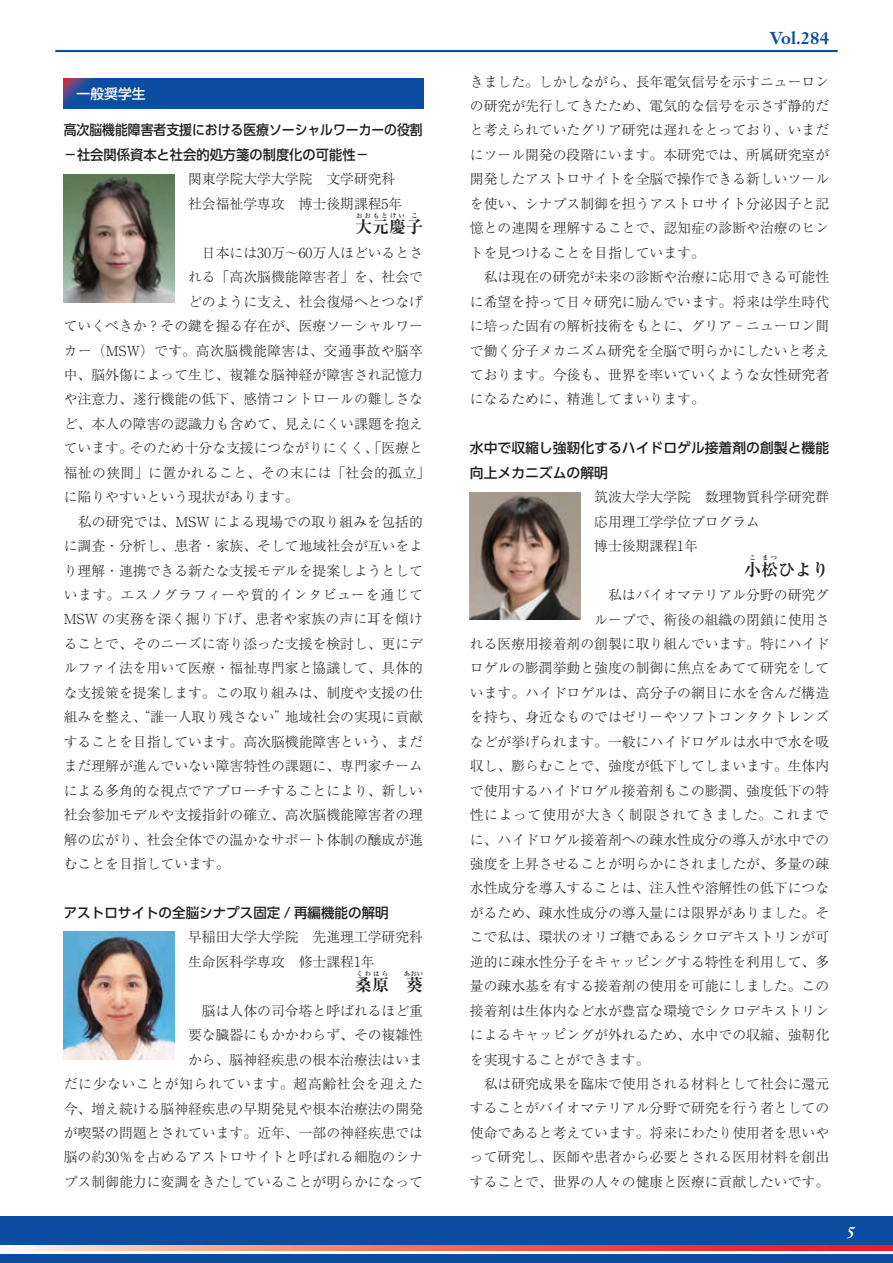
<style>
.page{position:relative;width:893px;height:1263px;background:#fff}
.page>*{position:absolute;margin:0;border:0;box-sizing:border-box;transform-origin:0 0}
.t1{font:700 16.95px "Ryumin Pro";color:#231f20}
.t2{font:700 16.95px "Janson Text LT Std";color:#0d4da1}
.t3{font:italic 700 15.9px "Janson Text LT Std";color:#fff}
.t4{font:300 13.8px/24.5px "Ryumin Pro";color:#231f20}
.t5{font:500 13.8px/24.5px "UD Shin Go Pro";color:#231f20}
.t6{font:500 13.8px/24.5px "UD Shin Go Pro";color:#231f20;scale:.93 1}
.t7{font:300 13.8px "Ryumin Pro";letter-spacing:.035em;color:#231f20}
.t8{font:300 13.8px "Ryumin Pro";letter-spacing:.03em;color:#231f20}
.t9{font:300 13.8px "Ryumin Pro";letter-spacing:.05em;color:#231f20}
.t10{font:300 13.8px "Ryumin Pro";letter-spacing:.045em;color:#231f20}
.t11{font:500 13.8px "UD Shin Go Pro";color:#fff}
.t12{font:700 6.45px "Ryumin Pro";letter-spacing:.335em;color:#231f20}
</style>
<div class="page">
<div style="left:0;top:1216px;width:893px;height:30px;background:#0d4da1"></div>
<svg style="left:18px;top:1246px;width:875px;height:4px;background:#f36f67"></svg>
<div style="left:0;top:1254px;width:893px;height:9px;background:#0d4da1"></div>
<hr style="left:55px;top:50px;width:783px;height:2px;background:#0d4da1">
<div style="left:64px;top:79px;width:359px;height:29px;background:#0d4da1"></div>
<img style="left:64px;top:175px;width:110px;height:127px">
<img style="left:64px;top:931px;width:110px;height:128px">
<img style="left:470px;top:492px;width:110px;height:128px">
<p class="t11" style="left:77px;top:82px;width:71px">一般奨学生</p>
<p class="t6" style="left:64px;top:118px;width:388px">高次脳機能障害者支援における医療ソーシャルワーカーの役割－社会関係資本と社会的処方箋の制度化の可能性－</p>
<p class="t4" style="left:188px;top:166px;width:223px">関東学院大学大学院　文学研究科　社会福祉学専攻　博士後期課程5年</p>
<p class="t1" style="left:355px;top:214px;width:70px">大元慶子</p>
<p class="t12" style="left:356px;top:210px;width:50px">おおもとけい</p>
<p class="t12" style="left:411px;top:210px;width:8px">こ</p>
<p class="t4" style="left:188px;top:239px;width:236px">　日本には30万～60万人ほどいるとさ</p>
<p class="t4" style="left:188px;top:264px;width:236px">れる「高次脳機能障害者」を、社会で</p>
<p class="t4" style="left:188px;top:288px;width:236px">どのように支え、社会復帰へとつなげ</p>
<p class="t4" style="left:64px;top:313px;width:361px">ていくべきか？その鍵を握る存在が、医療ソーシャルワー</p>
<p class="t7" style="left:64px;top:339px;width:361px">カー（MSW）です。高次脳機能障害は、交通事故や脳卒</p>
<p class="t4" style="left:64px;top:361px;width:361px">中、脳外傷によって生じ、複雑な脳神経が障害され記憶力</p>
<p class="t4" style="left:64px;top:386px;width:361px">や注意力、遂行機能の低下、感情コントロールの難しさな</p>
<p class="t4" style="left:64px;top:410px;width:361px">ど、本人の障害の認識力も含めて、見えにくい課題を抱え</p>
<p class="t4" style="left:64px;top:435px;width:361px">ています。そのため十分な支援につながりにくく、「医療と</p>
<p class="t8" style="left:64px;top:462px;width:368px">福祉の狭間」に置かれること、その末には「社会的孤立」</p>
<p class="t4" style="left:64px;top:484px;width:236px">に陥りやすいという現状があります。</p>
<p class="t4" style="left:64px;top:508px;width:361px">　私の研究では、MSW による現場での取り組みを包括的</p>
<p class="t4" style="left:64px;top:533px;width:361px">に調査・分析し、患者・家族、そして地域社会が互いをよ</p>
<p class="t4" style="left:64px;top:557px;width:361px">り理解・連携できる新たな支援モデルを提案しようとして</p>
<p class="t9" style="left:64px;top:584px;width:361px">います。エスノグラフィーや質的インタビューを通じて</p>
<p class="t4" style="left:64px;top:606px;width:361px">MSW の実務を深く掘り下げ、患者や家族の声に耳を傾け</p>
<p class="t4" style="left:64px;top:630px;width:361px">ることで、そのニーズに寄り添った支援を検討し、更にデ</p>
<p class="t4" style="left:64px;top:655px;width:361px">ルファイ法を用いて医療・福祉専門家と協議して、具体的</p>
<p class="t4" style="left:64px;top:679px;width:361px">な支援策を提案します。この取り組みは、制度や支援の仕</p>
<p class="t4" style="left:64px;top:704px;width:361px">組みを整え、“誰一人取り残さない”地域社会の実現に貢献</p>
<p class="t4" style="left:64px;top:728px;width:361px">することを目指しています。高次脳機能障害という、まだ</p>
<p class="t4" style="left:64px;top:753px;width:361px">まだ理解が進んでいない障害特性の課題に、専門家チーム</p>
<p class="t4" style="left:64px;top:777px;width:361px">による多角的な視点でアプローチすることにより、新しい</p>
<p class="t4" style="left:64px;top:801px;width:361px">社会参加モデルや支援指針の確立、高次脳機能障害者の理</p>
<p class="t4" style="left:64px;top:826px;width:361px">解の広がり、社会全体での温かなサポート体制の醸成が進</p>
<p class="t4" style="left:64px;top:850px;width:167px">むことを目指しています。</p>
<p class="t5" style="left:64px;top:900px;width:327px">アストロサイトの全脳シナプス固定 / 再編機能の解明</p>
<p class="t4" style="left:188px;top:924px;width:250px">早稲田大学大学院　先進理工学研究科　生命医科学専攻　修士課程1年</p>
<p class="t1" style="left:355px;top:972px;width:35px">桑原</p>
<p class="t12" style="left:356px;top:968px;width:33px">くわはら</p>
<p class="t12" style="left:404px;top:968px;width:21px">あおい</p>
<p class="t4" style="left:64px;top:997px;width:361px;text-align:right">　脳は人体の司令塔と呼ばれるほど重<br>要な臓器にもかかわらず、その複雑性<br>から、脳神経疾患の根本治療法はいま<br>だに少ないことが知られています。超高齢社会を迎えた今、増え続ける脳神経疾患の早期発見や根本治療法の開発が喫緊の問題とされています。近年、一部の神経疾患では脳の約30％を占めるアストロサイトと呼ばれる細胞のシナプス制御能力に変調をきたしていることが明らかになって</p>
<p class="t1" style="left:406px;top:972px;width:19px">葵</p>
<p class="t2" style="left:770px;top:27px;width:61px">Vol.284</p>
<p class="t4" style="left:470px;top:68px;width:361px">きました。しかしながら、長年電気信号を示すニューロンの研究が先行してきたため、電気的な信号を示さず静的だと考えられていたグリア研究は遅れをとっており、いまだにツール開発の段階にいます。本研究では、所属研究室が開発したアストロサイトを全脳で操作できる新しいツールを使い、シナプス制御を担うアストロサイト分泌因子と記憶との連関を理解することで、認知症の診断や治療のヒントを見つけることを目指しています。<br>　私は現在の研究が未来の診断や治療に応用できる可能性に希望を持って日々研究に励んでいます。将来は学生時代に培った固有の解析技術をもとに、グリア - ニューロン間で働く分子メカニズム研究を全脳で明らかにしたいと考えております。今後も、世界を率いていくような女性研究者になるために、精進してまいります。</p>
<p class="t5" style="left:470px;top:435px;width:361px">水中で収縮し強靭化するハイドロゲル接着剤の創製と機能向上メカニズムの解明</p>
<p class="t4" style="left:594px;top:484px;width:236px">筑波大学大学院　数理物質科学研究群応用理工学学位プログラム　<br>博士後期課程1年</p>
<p class="t1" style="left:744px;top:556px;width:87px">小松ひより</p>
<p class="t12" style="left:749px;top:552px;width:8px">こ</p>
<p class="t12" style="left:762px;top:552px;width:16px">まつ</p>
<p class="t4" style="left:594px;top:582px;width:236px">　私はバイオマテリアル分野の研究グ</p>
<p class="t4" style="left:594px;top:606px;width:236px">ループで、術後の組織の閉鎖に使用さ</p>
<p class="t4" style="left:470px;top:630px;width:361px">れる医療用接着剤の創製に取り組んでいます。特にハイド</p>
<p class="t4" style="left:470px;top:655px;width:361px">ロゲルの膨潤挙動と強度の制御に焦点をあてて研究をして</p>
<p class="t4" style="left:470px;top:679px;width:361px">います。ハイドロゲルは、高分子の網目に水を含んだ構造</p>
<p class="t4" style="left:470px;top:704px;width:361px">を持ち、身近なものではゼリーやソフトコンタクトレンズ</p>
<p class="t4" style="left:470px;top:728px;width:361px">などが挙げられます。一般にハイドロゲルは水中で水を吸</p>
<p class="t4" style="left:470px;top:753px;width:361px">収し、膨らむことで、強度が低下してしまいます。生体内</p>
<p class="t4" style="left:470px;top:777px;width:361px">で使用するハイドロゲル接着剤もこの膨潤、強度低下の特</p>
<p class="t10" style="left:470px;top:804px;width:361px">性によって使用が大きく制限されてきました。これまで</p>
<p class="t4" style="left:470px;top:826px;width:361px">に、ハイドロゲル接着剤への疎水性成分の導入が水中での</p>
<p class="t4" style="left:470px;top:850px;width:361px">強度を上昇させることが明らかにされましたが、多量の疎</p>
<p class="t4" style="left:470px;top:875px;width:361px">水性成分を導入することは、注入性や溶解性の低下につな</p>
<p class="t4" style="left:470px;top:899px;width:361px">がるため、疎水性成分の導入量には限界がありました。そ</p>
<p class="t4" style="left:470px;top:924px;width:361px">こで私は、環状のオリゴ糖であるシクロデキストリンが可</p>
<p class="t4" style="left:470px;top:948px;width:361px">逆的に疎水性分子をキャッピングする特性を利用して、多</p>
<p class="t4" style="left:470px;top:973px;width:361px">量の疎水基を有する接着剤の使用を可能にしました。この</p>
<p class="t4" style="left:470px;top:997px;width:361px">接着剤は生体内など水が豊富な環境でシクロデキストリン</p>
<p class="t4" style="left:470px;top:1022px;width:361px">によるキャッピングが外れるため、水中での収縮、強靭化</p>
<p class="t4" style="left:470px;top:1046px;width:181px">を実現することができます。</p>
<p class="t4" style="left:470px;top:1070px;width:361px">　私は研究成果を臨床で使用される材料として社会に還元</p>
<p class="t4" style="left:470px;top:1095px;width:361px">することがバイオマテリアル分野で研究を行う者としての</p>
<p class="t4" style="left:470px;top:1119px;width:361px">使命であると考えています。将来にわたり使用者を思いや</p>
<p class="t4" style="left:470px;top:1144px;width:361px">って研究し、医師や患者から必要とされる医用材料を創出</p>
<p class="t4" style="left:470px;top:1168px;width:361px">することで、世界の人々の健康と医療に貢献したいです。</p>
<p class="t3" style="left:846px;top:1223px;width:10px">5</p>
</div>
